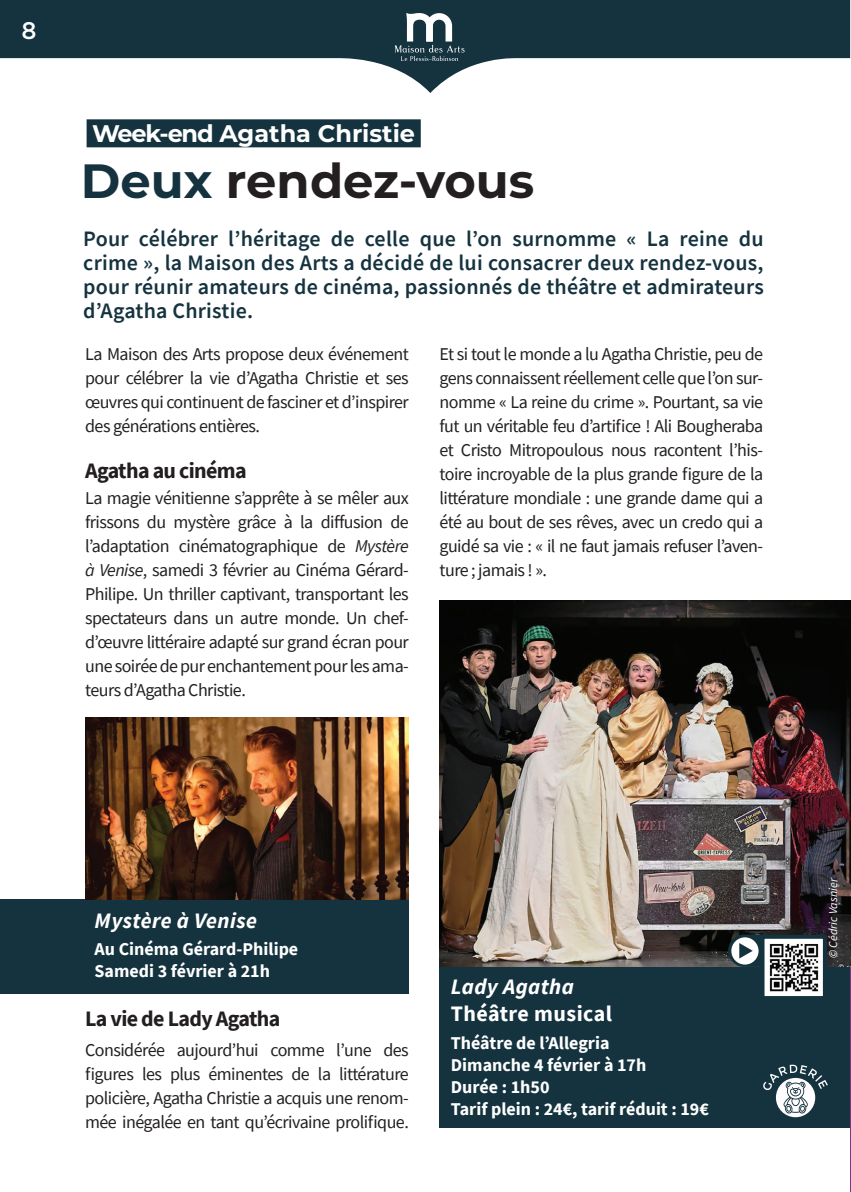
<style>
.page{position:relative;width:851px;height:1192px;background:#fff}
.page>*{position:absolute;margin:0;border:0;box-sizing:border-box;transform-origin:0 0}
.t1{font:700 48px "Montserrat";color:#231f20}
.t2{font:700 24px "Montserrat";color:#fff}
.t3{font:500 24px "Gotham";color:#fff}
.t4{font:600 22px/24px "Source Sans Pro";letter-spacing:.01em;color:#15333f;text-align:justify}
.t5{font:700 22px "Source Sans Pro";letter-spacing:-.03em;color:#231f20}
.t6{font:italic 700 22px "Source Sans Pro";letter-spacing:.02em;color:#fff}
.t7{font:700 22px "Source Sans Pro";letter-spacing:.02em;color:#fff}
.t8{font:18px/24px "Source Sans Pro";letter-spacing:-.03em;color:#231f20;text-align:justify}
.t9{font:700 18px/22px "Source Sans Pro";color:#fff}
.t10{font:italic 12px "Source Sans Pro";letter-spacing:.005em;color:#fff}
.s1{color:#15333f}
.s2{font-style:italic}
</style>
<div class="page">
<hr style="left:850px;top:951px;width:1px;height:240px;background:#80358c">
<div style="left:87px;top:119px;width:334px;height:28px;background:#15333f"></div>
<div style="left:439px;top:964px;width:411px;height:163px;background:#15333f"></div>
<div style="left:0;top:899px;width:409px;height:94px;background:#15333f"></div>
<div style="left:0;top:0;width:850px;height:59px;background:#15333f"></div>
<svg style="left:282px;top:0;width:300px;height:93px"></svg>
<img style="left:85px;top:717px;width:324px;height:182px">
<img style="left:439px;top:601px;width:411px;height:365px">
<svg style="left:728px;top:934px;width:54px;height:32px"></svg>
<div style="left:731px;top:937px;width:27px;height:27px;background:#fff;border-radius:50%"></div>
<svg style="left:739px;top:943px;width:14px;height:15px"></svg>
<img style="left:765px;top:939px;width:57px;height:55px">
<div style="left:760px;top:934px;width:67px;height:65px;border:4px solid #15333f"></div>
<svg style="left:763px;top:1064px;width:65px;height:53px"></svg>
<h2 class="t3" style="left:21px;top:15px;width:17px">8</h2>
<h2 class="t2" style="left:92px;top:116px;width:324px">Week-end Agatha Christie</h2>
<h1 class="t1" style="left:81px;top:146px;width:455px"><span class="s1">Deux</span> rendez-vous</h1>
<p class="t4" style="left:83px;top:226px;width:682px">Pour célébrer l’héritage de celle que l’on surnomme « La reine du crime », la Maison des Arts a décidé de lui consacrer deux rendez-vous, pour réunir amateurs de cinéma, passionnés de théâtre et admirateurs d’Agatha Christie.</p>
<p class="t8" style="left:85px;top:342px;width:325px">La Maison des Arts propose deux événement pour célébrer la vie d’Agatha Christie et ses œuvres qui continuent de fasciner et d’inspirer des générations entières.</p>
<p class="t5" style="left:85px;top:455px;width:163px">Agatha au cinéma</p>
<p class="t8" style="left:85px;top:486px;width:325px">La magie vénitienne s’apprête à se mêler aux frissons du mystère grâce à la diffusion de l’adaptation cinématographique de <span class="s2">Mystère à Venise</span>, samedi 3 février au Cinéma Gérard-Philipe. Un thriller captivant, transportant les spectateurs dans un autre monde. Un chef&shy;d’œuvre littéraire adapté sur grand écran pour une soirée de pur enchantement pour les ama&shy;teurs d’Agatha Christie.</p>
<p class="t8" style="left:439px;top:342px;width:325px">Et si tout le monde a lu Agatha Christie, peu de gens connaissent réellement celle que l’on sur&shy;nomme « La reine du crime ». Pourtant, sa vie fut un véritable feu d’artifice ! Ali Bougheraba et Cristo Mitropoulous nous racontent l’his&shy;toire incroyable de la plus grande figure de la littérature mondiale : une grande dame qui a été au bout de ses rêves, avec un credo qui a guidé sa vie : « il ne faut jamais refuser l’aven&shy;ture ; jamais ! ».</p>
<p class="t6" style="left:95px;top:906px;width:164px">Mystère à Venise</p>
<p class="t9" style="left:95px;top:938px;width:205px">Au Cinéma Gérard-Philipe<br>Samedi 3 février à 21h</p>
<p class="t5" style="left:85px;top:1003px;width:197px">La vie de Lady Agatha</p>
<p class="t8" style="left:85px;top:1038px;width:325px">Considérée aujourd’hui comme l’une des figures les plus éminentes de la littérature policière, Agatha Christie a acquis une renom&shy;mée inégalée en tant qu’écrivaine prolifique.</p>
<p class="t6" style="left:451px;top:972px;width:124px">Lady Agatha</p>
<p class="t7" style="left:451px;top:998px;width:163px">Théâtre musical</p>
<p class="t9" style="left:451px;top:1031px;width:260px">Théâtre de l’Allegria<br>Dimanche 4 février à 17h<br>Durée : 1h50<br>Tarif plein : 24€, tarif réduit : 19€</p>
<p class="t10" style="left:826px;top:957px;width:82px;rotate:-90deg">© Cédric Vasnier</p>
</div>
